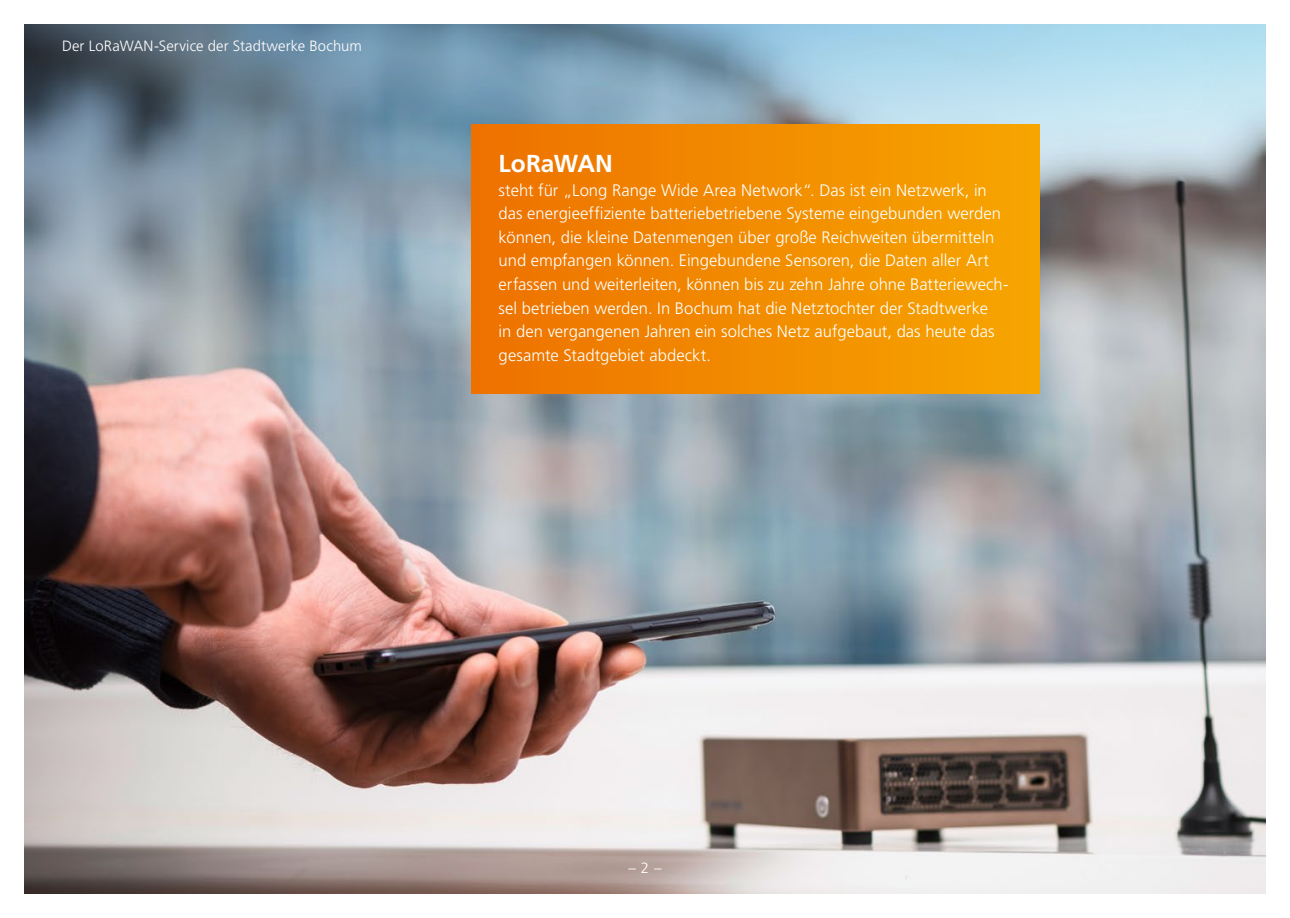
<style>
.page{position:relative;width:1290px;height:918px;background:#fff}
.page>*{position:absolute;margin:0;border:0;box-sizing:border-box;transform-origin:0 0}
.t1{font:700 24.5px "Frutiger";color:#fff}
.t2{font:300 16.62px/23.6px "Frutiger";color:#fff}
.t3{font:300 14.88px "Frutiger";letter-spacing:.005em;color:#fff}
</style>
<div class="page">
<img style="left:25px;top:25px;width:1240px;height:868px">
<div style="left:471px;top:125px;width:568px;height:268px;background:linear-gradient(to right,#ed7100,#f7a600)"></div>
<p class="t3" style="left:62px;top:37px;width:301px">Der LoRaWAN-Service der Stadtwerke Bochum</p>
<h1 class="t1" style="left:499px;top:149px;width:116px">LoRaWAN</h1>
<p class="t2" style="left:499px;top:178px;width:511px">steht für „Long Range Wide Area Network“. Das ist ein Netzwerk, in das energieeffiziente batteriebetriebene Systeme eingebunden werden können, die kleine Datenmengen über große Reichweiten übermitteln und empfangen können. Eingebundene Sensoren, die Daten aller Art erfassen und weiterleiten, können bis zu zehn Jahre ohne Batteriewech&shy;sel betrieben werden. In Bochum hat die Netztochter der Stadtwerke<br>in den vergangenen Jahren ein solches Netz aufgebaut, das heute das gesamte Stadtgebiet abdeckt.</p>
<p class="t3" style="left:628px;top:859px;width:34px">– 2 –</p>
</div>
